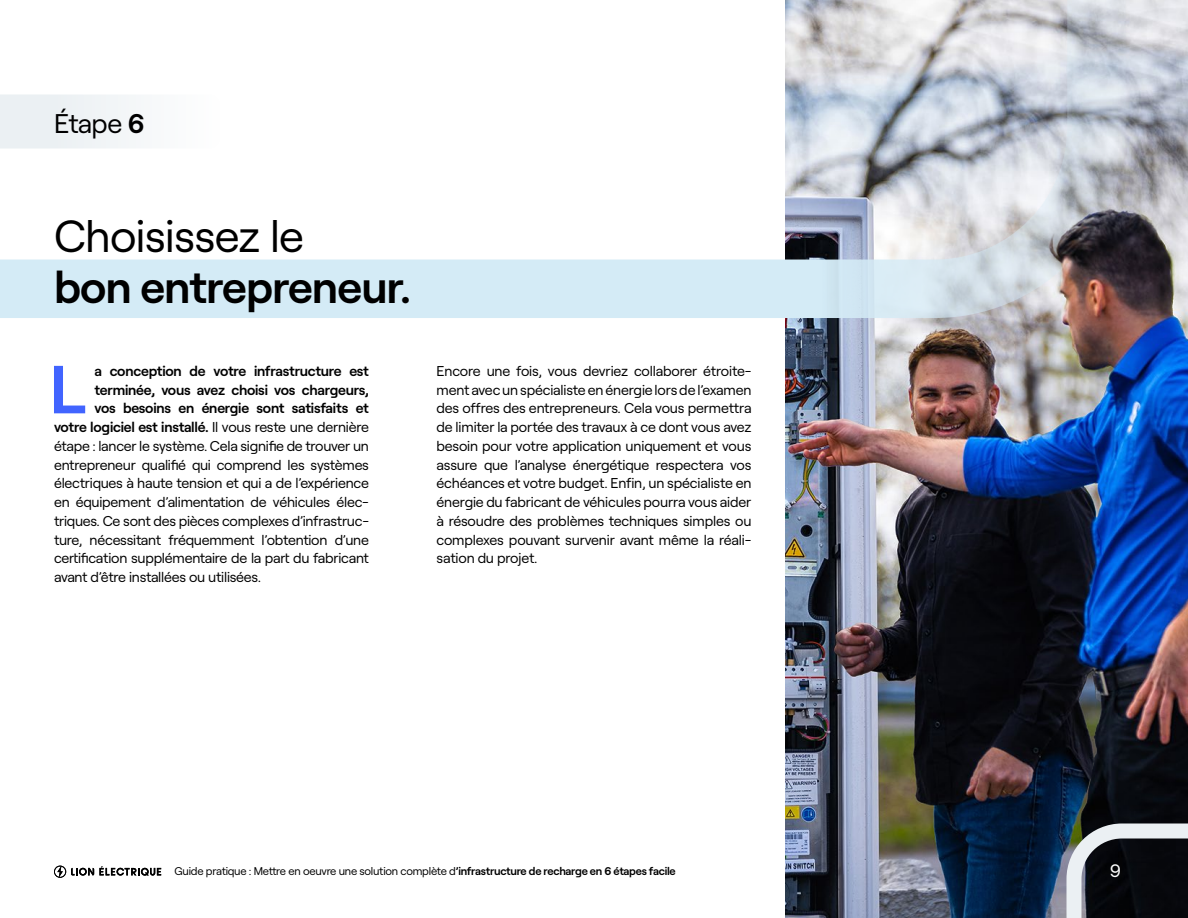
<style>
.page{position:relative;width:1188px;height:918px;background:#fff}
.page>*{position:absolute;margin:0;border:0;box-sizing:border-box;transform-origin:0 0}
.t1{font:600 67.8px "Roobert LE";color:#4164ff}
.t2{font:600 45px "Roobert LE";letter-spacing:-.015em;color:#000}
.t3{font:45px "Roobert LE";letter-spacing:-.015em;color:#000}
.t4{font:27px "Roobert LE";letter-spacing:-.02em;color:#000}
.t5{font:18px "Roobert LE";color:#fff}
.t6{font:14.25px/18.8px "Roobert LE";letter-spacing:-.015em;color:#000;text-align:justify}
.t7{font:600 14.25px "Roobert LE";letter-spacing:-.015em;color:#000}
.t8{font:11.25px "Roobert LE";letter-spacing:-.02em;color:#000}
.s1{font-weight:600}
.s2{font-weight:400}
</style>
<div class="page">
<img style="left:785px;top:0;width:403px;height:918px">
<svg style="left:0;top:0;width:1139px;height:329px"></svg>
<svg style="left:0;top:95px;width:220px;height:54px"></svg>
<svg style="left:54px;top:866px;width:107px;height:12px"></svg>
<svg style="left:1059px;top:816px;width:129px;height:102px;background:#3e4347"></svg>
<h3 class="t4" style="left:54px;top:103px;width:92px">Étape <span class="s1">6</span></h3>
<h2 class="t3" style="left:54px;top:202px;width:252px">Choisissez le</h2>
<h2 class="t2" style="left:54px;top:252px;width:359px">bon entrepreneur.</h2>
<h1 class="t1" style="left:49px;top:337px;width:38px">L</h1>
<p class="t7" style="left:94px;top:360px;width:276px">a conception de votre infrastructure est</p>
<p class="t7" style="left:94px;top:379px;width:276px">terminée, vous avez choisi vos chargeurs,</p>
<p class="t7" style="left:94px;top:397px;width:276px">vos besoins en énergie sont satisfaits et</p>
<p class="t7" style="left:54px;top:416px;width:316px">votre logiciel est installé. <span class="s2">Il vous reste une dernière</span></p>
<p class="t6" style="left:54px;top:435px;width:316px">étape : lancer le système. Cela signifie de trouver un</p>
<p class="t6" style="left:54px;top:454px;width:316px">entrepreneur qualifié qui comprend les systèmes</p>
<p class="t6" style="left:54px;top:473px;width:317px">électriques à haute tension et qui a de l’expérience</p>
<p class="t6" style="left:54px;top:492px;width:316px">en équipement d’alimentation de véhicules élec-</p>
<p class="t6" style="left:54px;top:510px;width:317px">triques. Ce sont des pièces complexes d’infrastruc-</p>
<p class="t6" style="left:54px;top:529px;width:316px">ture, nécessitant fréquemment l’obtention d’une</p>
<p class="t6" style="left:54px;top:548px;width:316px">certification supplémentaire de la part du fabricant</p>
<p class="t6" style="left:54px;top:567px;width:209px">avant d’être installées ou utilisées.</p>
<p class="t6" style="left:436px;top:360px;width:317px">Encore une fois, vous devriez collaborer étroite&shy;ment avec un spécialiste en énergie lors de l’examen des offres des entrepreneurs. Cela vous permettra de limiter la portée des travaux à ce dont vous avez besoin pour votre application uniquement et vous assure que l’analyse énergétique respectera vos échéances et votre budget. Enfin, un spécialiste en énergie du fabricant de véhicules pourra vous aider à résoudre des problèmes techniques simples ou complexes pouvant survenir avant même la réali&shy;sation du projet.</p>
<p class="t8" style="left:175px;top:863px;width:503px">Guide pratique : Mettre en oeuvre une solution complète d<span class="s1">’infrastructure de recharge en 6 étapes facile</span></p>
<p class="t5" style="left:1110px;top:857px;width:13px">9</p>
</div>
